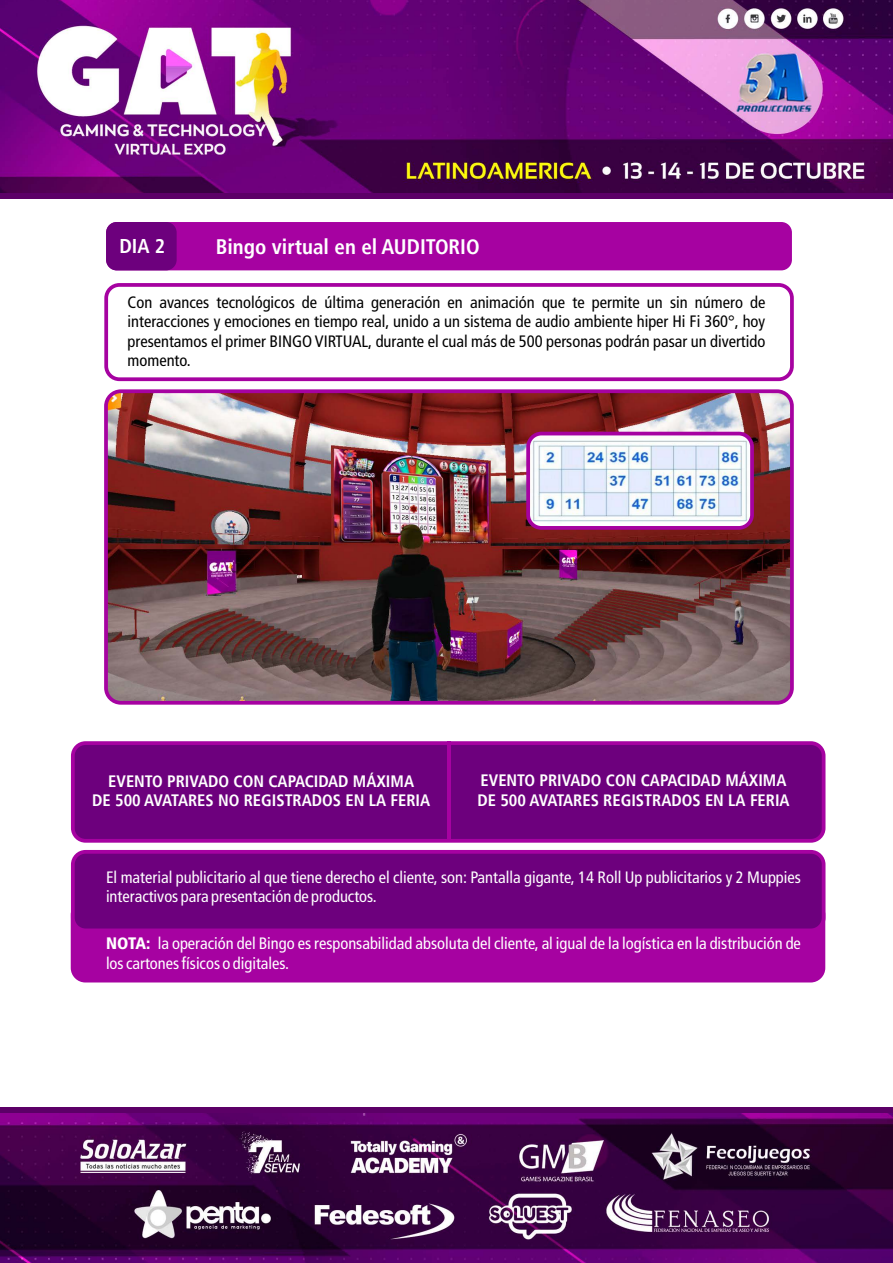
<style>
.page{position:relative;width:893px;height:1263px;background:#fff}
.page>*{position:absolute;margin:0;border:0;box-sizing:border-box;transform-origin:0 0}
.t1{font:700 condensed 21px "Frutiger LT";color:#fff}
.t2{font:700 condensed 19.95px "Frutiger LT";color:#fff}
.t3{font:condensed 16.5px/19.5px "Frutiger LT";color:#fff}
.t4{font:condensed 16.5px/19.5px "Frutiger LT";color:#000;text-align:justify}
.t5{font:700 condensed 16.5px/19.6px "Frutiger LT";color:#fff;text-align:center}
.s1{font-weight:900}
</style>
<div class="page">
<div style="left:106px;top:222px;width:686px;height:48px;background:#a602a1;border-radius:11px"></div>
<img style="left:106px;top:391px;width:686px;height:312px;border-radius:15px">
<div style="left:104px;top:389px;width:690px;height:316px;border:4px solid #a602a1;border-radius:15px"></div>
<div style="left:106px;top:222px;width:71px;height:48px;background:#6d007d;border-radius:11px"></div>
<div style="left:104px;top:283px;width:690px;height:98px;background:#fff;border:4px solid #a602a1;border-radius:13px"></div>
<img style="left:531px;top:437px;width:218px;height:87px">
<div style="left:526px;top:432px;width:228px;height:98px;border:4px solid #a602a1;border-radius:13px"></div>
<img style="left:0;top:1113px;width:893px;height:150px">
<div style="left:0;top:1107px;width:893px;height:6px;background:#5c0067"></div>
<div style="left:71px;top:900px;width:754px;height:82px;background:#a602a1;border:4px solid #a602a1;border-radius:13px"></div>
<div style="left:71px;top:741px;width:754px;height:102px;background:#6d007d;border:4px solid #a602a1;border-radius:13px"></div>
<div style="left:71px;top:850px;width:754px;height:82px;background:#6d007d;border:4px solid #a602a1;border-radius:13px"></div>
<hr style="left:448px;top:741px;width:3px;height:100px;background:#a602a1">
<img style="left:0;top:0;width:892px;height:194px">
<div style="left:0;top:194px;width:893px;height:5px;background:#5c0067"></div>
<p class="t2" style="left:119px;top:238px;width:47px">DIA 2</p>
<p class="t1" style="left:216px;top:238px;width:265px">Bingo virtual en el AUDITORIO</p>
<p class="t4" style="left:128px;top:294px;width:639px">Con avances tecnológicos de última generación en animación que te permite un sin número de interacciones y emociones en tiempo real, unido a un sistema de audio ambiente hiper Hi Fi 360°, hoy presentamos el primer BINGO VIRTUAL, durante el cual más de 500 personas podrán pasar un divertido momento.</p>
<p class="t5" style="left:92px;top:772px;width:339px">EVENTO PRIVADO CON CAPACIDAD MÁXIMA<br>DE 500 AVATARES NO REGISTRADOS EN LA FERIA</p>
<p class="t5" style="left:477px;top:772px;width:314px;text-align:left">EVENTO PRIVADO CON CAPACIDAD MÁXIMA<br>DE 500 AVATARES REGISTRADOS EN LA FERIA</p>
<p class="t3" style="left:106px;top:869px;width:696px">El material publicitario al que tiene derecho el cliente, son: Pantalla gigante, 14 Roll Up publicitarios y 2 Muppies interactivos para presentación de productos.</p>
<p class="t3" style="left:106px;top:935px;width:696px"><span class="s1">NOTA:</span> la operación del Bingo es responsabilidad absoluta del cliente, al igual de la logística en la distribución de los cartones físicos o digitales.</p>
</div>
